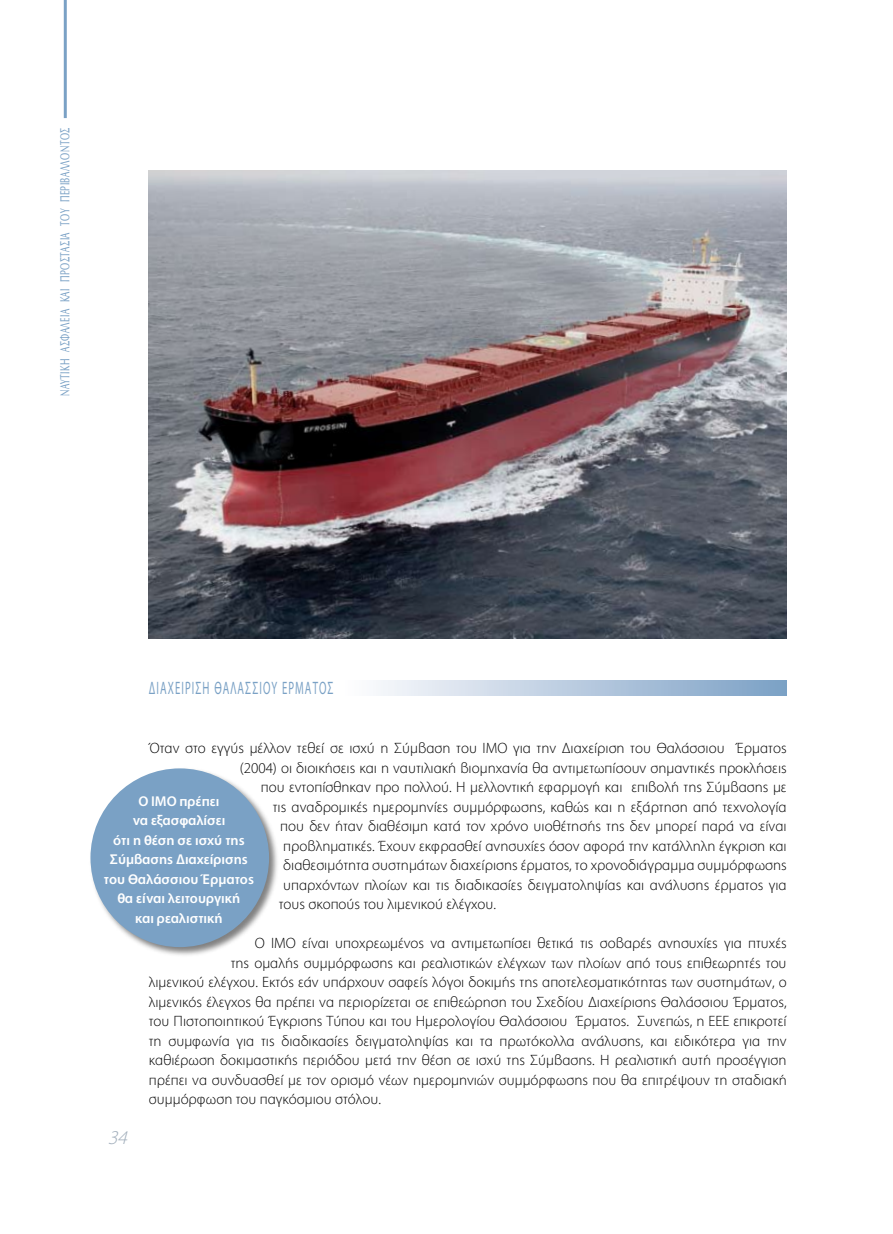
<style>
.page{position:relative;width:893px;height:1234px;background:#fff}
.page>*{position:absolute;margin:0;border:0;box-sizing:border-box;transform-origin:0 0}
.t1{font:italic 300 19.5px "Myriad Greek";color:#a1aebb}
.t2{font:18px "Myriad Greek";letter-spacing:.1em;color:#7aa1c5;scale:.6 1}
.t3{font:300 15px "Myriad Greek";color:#000}
.t4{font:500 14.25px/19.5px "Myriad Greek";color:#fff;text-align:center}
.t5{font:13.5px "UB Optima";letter-spacing:.05em;color:#7aa1c5;scale:.65 1}
</style>
<div class="page">
<hr style="left:892px;top:0;width:1px;height:1233px;background:#eef3e2">
<div style="left:88px;top:765px;width:192px;height:193px;background:#000;opacity:.5"></div>
<div style="left:90px;top:768px;width:179px;height:178px;background:#7aa1c5;border-radius:50%"></div>
<img style="left:149px;top:170px;width:638px;height:468px">
<hr style="left:64px;top:0;width:3px;height:118px;background:#7aa1c5">
<svg style="left:378px;top:680px;width:409px;height:15px;background:#b7cadf"></svg>
<p class="t5" style="left:58px;top:396px;width:414px;rotate:-90deg">ΝΑΥΤΙΚΗ ΑΣΦΑΛΕΙΑ ΚΑΙ ΠΡΟΣΤΑΣΙΑ ΤΟΥ ΠΕΡΙΒΑΛΛΟΝΤΟΣ</p>
<p class="t2" style="left:149px;top:679px;width:309px">ΔΙΑΧΕΙΡΙΣΗ ΘΑΛΑΣΣΙΟΥ ΕΡΜΑΤΟΣ</p>
<p class="t3" style="left:149px;top:740px;width:639px">Όταν στο εγγύς μέλλον τεθεί σε ισχύ η Σύμβαση του ΙΜΟ για την Διαχείριση του Θαλάσσιου Έρματος</p>
<p class="t3" style="left:240px;top:760px;width:548px">(2004) οι διοικήσεις και η ναυτιλιακή βιομηχανία θα αντιμετωπίσουν σημαντικές προκλήσεις</p>
<p class="t3" style="left:261px;top:779px;width:527px">που εντοπίσθηκαν προ πολλού. Η μελλοντική εφαρμογή και επιβολή της Σύμβασης με</p>
<p class="t3" style="left:273px;top:799px;width:515px">τις αναδρομικές ημερομηνίες συμμόρφωσης, καθώς και η εξάρτηση από τεχνολογία</p>
<p class="t3" style="left:280px;top:818px;width:508px">που δεν ήταν διαθέσιμη κατά τον χρόνο υιοθέτησής της δεν μπορεί παρά να είναι</p>
<p class="t3" style="left:283px;top:838px;width:505px">προβληματικές. Έχουν εκφρασθεί ανησυχίες όσον αφορά την κατάλληλη έγκριση και</p>
<p class="t3" style="left:283px;top:857px;width:505px">διαθεσιμότητα συστημάτων διαχείρισης έρματος, το χρονοδιάγραμμα συμμόρφωσης</p>
<p class="t3" style="left:283px;top:877px;width:505px">υπαρχόντων πλοίων και τις διαδικασίες δειγματοληψίας και ανάλυσης έρματος για</p>
<p class="t3" style="left:279px;top:896px;width:219px">τους σκοπούς του λιμενικού ελέγχου.</p>
<p class="t3" style="left:255px;top:935px;width:533px">Ο ΙΜΟ είναι υποχρεωμένος να αντιμετωπίσει θετικά τις σοβαρές ανησυχίες για πτυχές</p>
<p class="t3" style="left:231px;top:955px;width:557px">της ομαλής συμμόρφωσης και ρεαλιστικών ελέγχων των πλοίων από τους επιθεωρητές του</p>
<p class="t3" style="left:149px;top:974px;width:639px">λιμενικού ελέγχου. Εκτός εάν υπάρχουν σαφείς λόγοι δοκιμής της αποτελεσματικότητας των συστημάτων, ο</p>
<p class="t3" style="left:149px;top:994px;width:639px">λιμενικός έλεγχος θα πρέπει να περιορίζεται σε επιθεώρηση του Σχεδίου Διαχείρισης Θαλάσσιου Έρματος,</p>
<p class="t3" style="left:149px;top:1013px;width:639px">του Πιστοποιητικού Έγκρισης Τύπου και του Ημερολογίου Θαλάσσιου Έρματος. Συνεπώς, η ΕΕΕ επικροτεί</p>
<p class="t3" style="left:149px;top:1033px;width:639px">τη συμφωνία για τις διαδικασίες δειγματοληψίας και τα πρωτόκολλα ανάλυσης, και ειδικότερα για την</p>
<p class="t3" style="left:149px;top:1052px;width:639px">καθιέρωση δοκιμαστικής περιόδου μετά την θέση σε ισχύ της Σύμβασης. Η ρεαλιστική αυτή προσέγγιση</p>
<p class="t3" style="left:149px;top:1072px;width:639px">πρέπει να συνδυασθεί με τον ορισμό νέων ημερομηνιών συμμόρφωσης που θα επιτρέψουν τη σταδιακή</p>
<p class="t3" style="left:149px;top:1091px;width:234px">συμμόρφωση του παγκόσμιου στόλου.</p>
<p class="t4" style="left:104px;top:791px;width:152px">Ο ΙΜΟ πρέπει<br>να εξασφαλίσει<br>ότι η θέση σε ισχύ της<br>Σύμβασης Διαχείρισης του Θαλάσσιου Έρματος θα είναι λειτουργική<br>και ρεαλιστική</p>
<h1 class="t1" style="left:108px;top:1127px;width:26px">34</h1>
</div>
